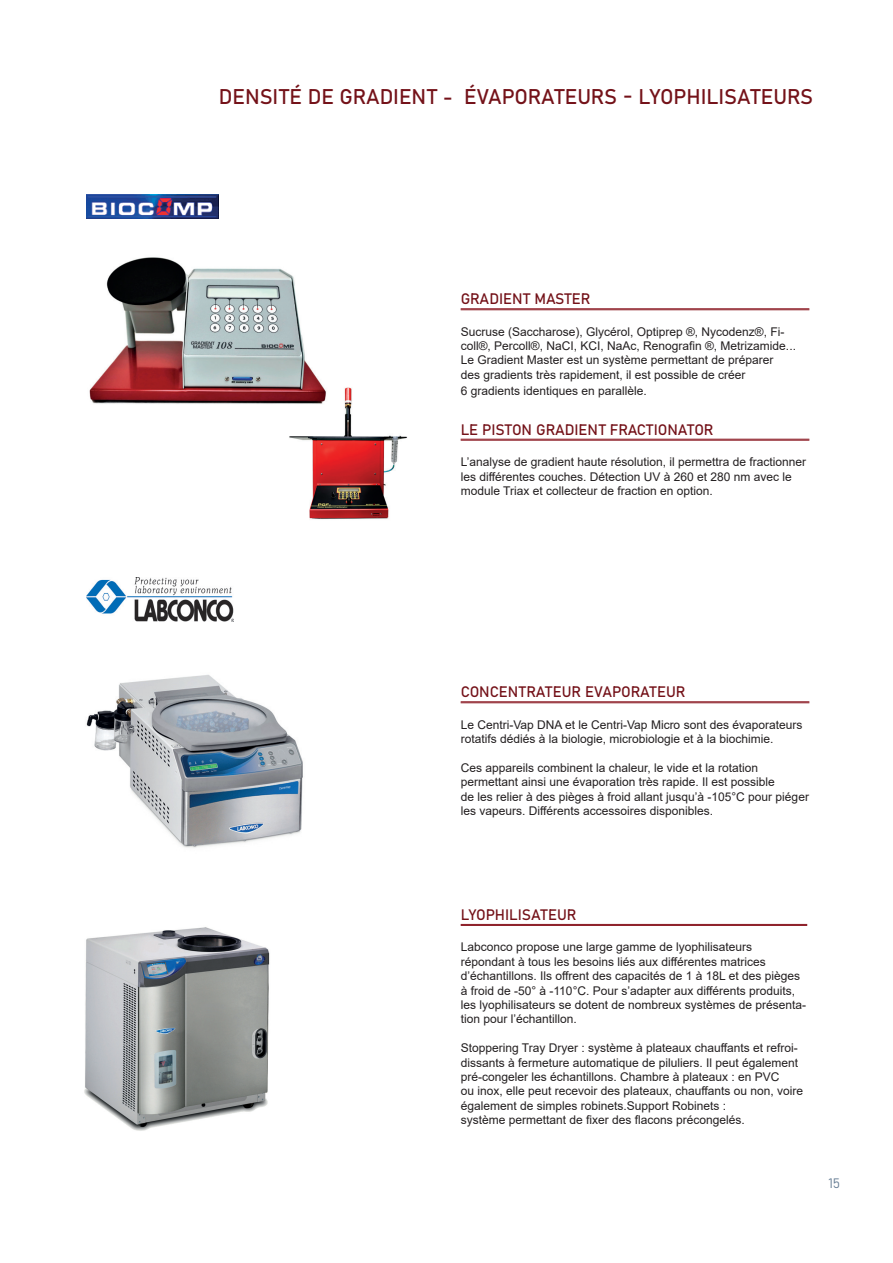
<style>
.page{position:relative;width:893px;height:1263px;background:#fff}
.page>*{position:absolute;margin:0;border:0;box-sizing:border-box;transform-origin:0 0}
.t1{font:21px "Bahnschrift";letter-spacing:-.01em;color:#741219}
.t2{font:15px "Bahnschrift";color:#741219}
.t3{font:13.5px "Bahnschrift";color:#667d94}
.t4{font:12px/14.4px "Arial";color:#231f20}
</style>
<div class="page">
<img style="left:86px;top:674px;width:217px;height:174px">
<img style="left:84px;top:927px;width:186px;height:204px">
<hr style="left:461px;top:308px;width:348px;height:1px;background:#891620">
<hr style="left:461px;top:309px;width:348px;height:1px;background:#891620">
<hr style="left:461px;top:439px;width:348px;height:1px;background:#891620">
<hr style="left:461px;top:440px;width:348px;height:1px;background:#891620">
<hr style="left:461px;top:701px;width:348px;height:1px;background:#891620">
<hr style="left:461px;top:702px;width:348px;height:1px;background:#891620">
<hr style="left:461px;top:924px;width:346px;height:1px;background:#891620">
<hr style="left:461px;top:925px;width:346px;height:1px;background:#891620">
<img style="left:289px;top:387px;width:118px;height:132px">
<img style="left:89px;top:257px;width:243px;height:154px">
<img style="left:86px;top:195px;width:132px;height:24px">
<img style="left:86px;top:578px;width:147px;height:43px">
<h1 class="t1" style="left:219px;top:81px;width:596px">DENSITÉ DE GRADIENT - ÉVAPORATEURS - LYOPHILISATEURS</h1>
<p class="t2" style="left:461px;top:288px;width:131px">GRADIENT MASTER</p>
<p class="t4" style="left:461px;top:324px;width:337px">Sucruse (Saccharose), Glycérol, Optiprep ®, Nycodenz®, Fi&shy;coll®, Percoll®, NaCI, KCI, NaAc, Renografin ®, Metrizamide...<br>Le Gradient Master est un système permettant de préparer<br>des gradients très rapidement, il est possible de créer</p>
<p class="t4" style="left:461px;top:384px;width:188px">6 gradients identiques en parallèle.</p>
<p class="t2" style="left:461px;top:418px;width:255px">LE PISTON GRADIENT FRACTIONATOR</p>
<p class="t4" style="left:461px;top:455px;width:347px">L’analyse de gradient haute résolution, il permettra de fractionner les différentes couches. Détection UV à 260 et 280 nm avec le module Triax et collecteur de fraction en option.</p>
<p class="t2" style="left:461px;top:681px;width:226px">CONCENTRATEUR EVAPORATEUR</p>
<p class="t4" style="left:461px;top:717px;width:343px">Le Centri-Vap DNA et le Centri-Vap Micro sont des évaporateurs rotatifs dédiés à la biologie, microbiologie et à la biochimie.</p>
<p class="t4" style="left:461px;top:760px;width:350px">Ces appareils combinent la chaleur, le vide et la rotation permettant ainsi une évaporation très rapide. Il est possible<br>de les relier à des pièges à froid allant jusqu’à -105°C pour piéger les vapeurs. Différents accessoires disponibles.</p>
<p class="t2" style="left:461px;top:903px;width:117px">LYOPHILISATEUR</p>
<p class="t4" style="left:461px;top:940px;width:347px">Labconco propose une large gamme de lyophilisateurs répondant à tous les besoins liés aux différentes matrices d’échantillons. Ils offrent des capacités de 1 à 18L et des pièges à froid de -50° à -110°C. Pour s’adapter aux différents produits, les lyophilisateurs se dotent de nombreux systèmes de présenta&shy;tion pour l’échantillon.</p>
<p class="t4" style="left:461px;top:1041px;width:344px">Stoppering Tray Dryer : système à plateaux chauffants et refroi&shy;dissants à fermeture automatique de piluliers. Il peut également pré-congeler les échantillons. Chambre à plateaux : en PVC<br>ou inox, elle peut recevoir des plateaux, chauffants ou non, voire également de simples robinets.Support Robinets :<br>système permettant de fixer des flacons précongelés.</p>
<p class="t3" style="left:828px;top:1173px;width:13px">15</p>
</div>
